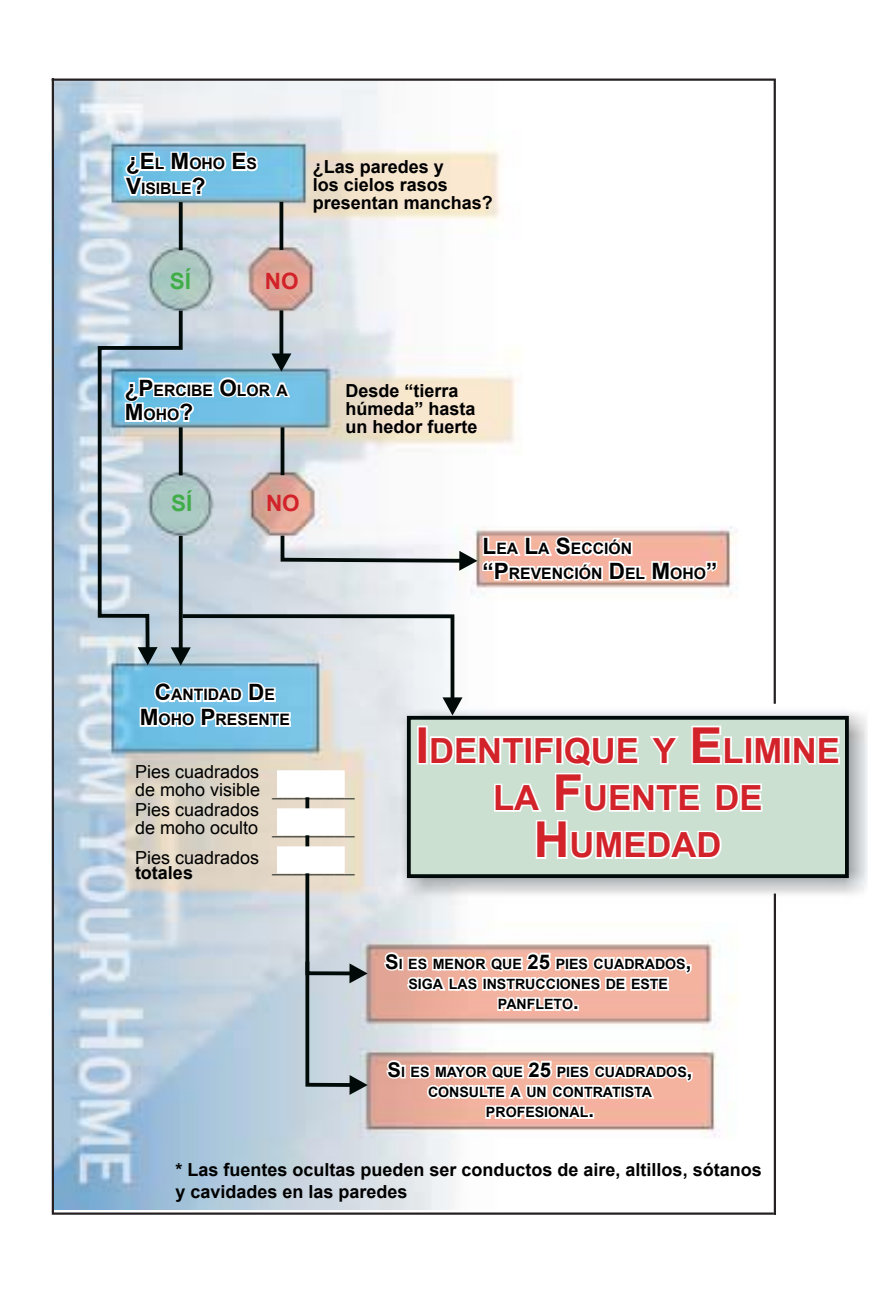
<style>
.page{position:relative;width:891px;height:1296px;background:#fff}
.page>*{position:absolute;margin:0;border:0;box-sizing:border-box;transform-origin:0 0}
.t1{font:700 34.65px/47.2px "Arial";color:#d2232a;text-align:center}
.t2{font:700 22.5px "Arial";color:#41ad49}
.t3{font:700 22.5px "Arial";color:#d2232a}
.t4{font:700 18px/18px "Arial";color:#000}
.t5{font:18px/18px "Arial";color:#000}
.t6{font:17.1px "Courier";color:#000a08}
.t7{font:700 15.75px/24.8px "Arial";color:#000}
.t8{font:700 14.17px/20.2px "Arial";color:#000;text-align:center}
.s1{font-size:22.5px}
.s2{font-size:49.5px}
.s3{font-size:20.25px}
</style>
<div class="page">
<img style="left:54px;top:81px;width:813px;height:1128px">
<div style="left:409px;top:718px;width:438px;height:158px;background:#cce0d1"></div>
<hr style="left:280px;top:202px;width:3px;height:48px;background:#000a08">
<svg style="left:179px;top:202px;width:4px;height:48px"></svg>
<hr style="left:52px;top:79px;width:2px;height:1134px;background:#241f21">
<hr style="left:52px;top:1213px;width:722px;height:2px;background:#241f21">
<hr style="left:52px;top:79px;width:722px;height:2px;background:#241f21">
<hr style="left:774px;top:79px;width:2px;height:625px;background:#241f21">
<hr style="left:774px;top:894px;width:2px;height:321px;background:#241f21">
<svg style="left:121px;top:129px;width:140px;height:72px"></svg>
<div style="left:783px;top:736px;width:8px;height:28px;border:3px solid #fff"></div>
<svg style="left:791px;top:736px;width:49px;height:29px"></svg>
<svg style="left:96px;top:307px;width:687px;height:819px"></svg>
<p class="t7" style="left:126px;top:152px;width:133px"><span class="s1">¿E</span>L <span class="s1">M</span>OHO <span class="s1">E</span>S<br><span class="s1">V</span>ISIBLE<span class="s1">?</span></p>
<p class="t4" style="left:313px;top:158px;width:181px">¿LAS PAREDES Y<br>LOS CIELOS RASOS<br>PRESENTAN MANCHAS?</p>
<p class="t2" style="left:170px;top:266px;width:23px">SÍ</p>
<p class="t3" style="left:265px;top:266px;width:17px">NO</p>
<p class="t7" style="left:125px;top:378px;width:164px"><span class="s1">¿P</span>ERCIBE <span class="s1">O</span>LOR A<br><span class="s1">M</span>OHO<span class="s1">?</span></p>
<p class="t4" style="left:345px;top:382px;width:134px">DESDE “TIERRA<br>HÚMEDA” HASTA<br>UN HEDOR FUERTE</p>
<p class="t2" style="left:171px;top:489px;width:23px">SÍ</p>
<p class="t3" style="left:266px;top:489px;width:17px">NO</p>
<p class="t7" style="left:483px;top:537px;width:236px"><span class="s1">L</span>EA <span class="s1">L</span>A <span class="s1">S</span>ECCIÓN <span class="s1">“P</span>REVENCIÓN <span class="s1">D</span>EL <span class="s1">M</span>OHO<span class="s1">”</span></p>
<p class="t7" style="left:140px;top:683px;width:152px;text-align:center"><span class="s1">C</span>ANTIDAD <span class="s1">D</span>E<br><span class="s1">M</span>OHO <span class="s1">P</span>RESENTE</p>
<p class="t5" style="left:135px;top:763px;width:127px">Pies cuadrados de moho visible</p>
<p class="t5" style="left:135px;top:801px;width:126px">Pies cuadrados de moho oculto</p>
<p class="t5" style="left:135px;top:848px;width:126px">Pies cuadrados</p>
<p class="t4" style="left:135px;top:865px;width:60px">TOTALES</p>
<p class="t6" style="left:272px;top:782px;width:84px">________</p>
<p class="t6" style="left:272px;top:820px;width:84px">________</p>
<p class="t6" style="left:272px;top:858px;width:84px">________</p>
<h1 class="t1" style="left:415px;top:728px;width:426px"><span class="s2">I</span>DENTIFIQUE Y <span class="s2">E</span>LIMINE<br>LA <span class="s2">F</span>UENTE DE<br><span class="s2">H</span>UMEDAD</h1>
<p class="t8" style="left:385px;top:954px;width:308px"><span class="s3">S</span>I ES MENOR QUE <span class="s3">25</span> PIES CUADRADOS<span class="s3">,<br></span>SIGA LAS INSTRUCCIONES DE ESTE<br>PANFLETO<span class="s3">.</span></p>
<p class="t8" style="left:388px;top:1062px;width:306px"><span class="s3">S</span>I ES MAYOR QUE <span class="s3">25</span> PIES CUADRADOS<span class="s3">,<br></span>CONSULTE A UN CONTRATISTA<br>PROFESIONAL<span class="s3">.</span></p>
<p class="t4" style="left:176px;top:1160px;width:588px;line-height:21.6px">* LAS FUENTES OCULTAS PUEDEN SER CONDUCTOS DE AIRE, ALTILLOS, SÓTANOS<br>Y CAVIDADES EN LAS PAREDES</p>
</div>
